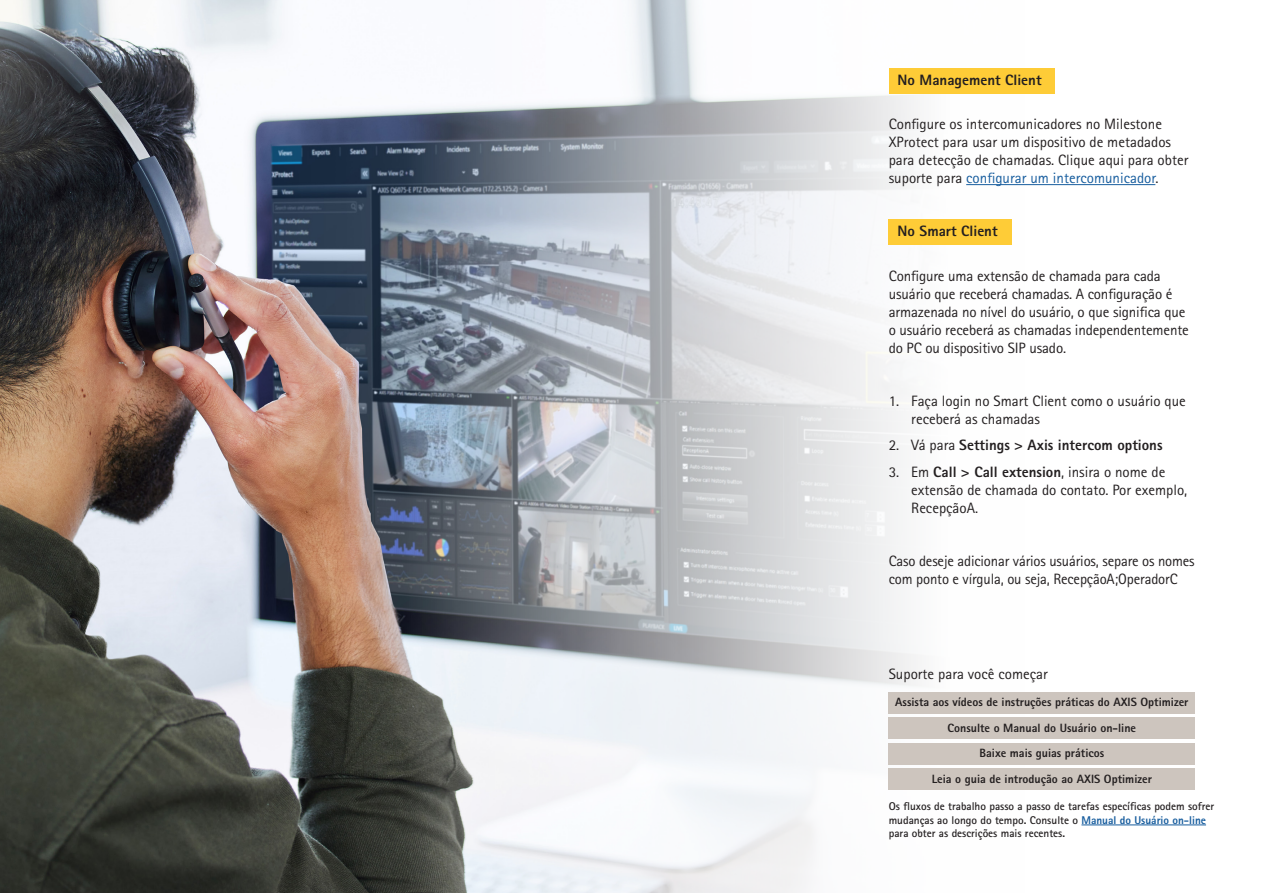
<style>
.page{position:relative;width:1263px;height:893px;background:#fff}
.page>*{position:absolute;margin:0;border:0;box-sizing:border-box;transform-origin:0 0}
.t1{font:15px/18px "Rotis Sans Serif Pro";color:#231f20}
.t2{font:800 15px "Rotis Sans Serif Pro";color:#231f20}
.t3{font:800 12px "Rotis Sans Serif Pro";color:#231f20}
.t4{font:700 11.25px/13.5px "Rotis Sans Serif Pro";color:#231f20}
.s1{color:#175d9e}
.s2{font-weight:400}
.s3{font-weight:800}
.s4{font-weight:800;color:#175d9e}
</style>
<div class="page">
<img style="left:0;top:0;width:1024px;height:893px">
<div style="left:889px;top:68px;width:165px;height:26px;background:#fecc37"></div>
<div style="left:889px;top:219px;width:123px;height:25px;background:#fecc37"></div>
<hr style="left:966px;top:184px;width:189px;height:1px;background:#175d9e">
<div style="left:889px;top:718px;width:306px;height:21px;background:#cdc5be"></div>
<div style="left:889px;top:743px;width:306px;height:22px;background:#cdc5be"></div>
<div style="left:889px;top:692px;width:306px;height:21px;background:#cdc5be"></div>
<div style="left:889px;top:769px;width:306px;height:21px;background:#cdc5be"></div>
<hr style="left:1081px;top:825px;width:125px;height:1px;background:#175d9e">
<p class="t2" style="left:898px;top:70px;width:145px">No Management Client</p>
<p class="t1" style="left:889px;top:115px;width:301px">Configure os intercomunicadores no Milestone XProtect para usar um dispositivo de metadados para detecção de chamadas. Clique aqui para obter suporte para <span class="s1">configurar um intercomunicador</span>.</p>
<p class="t2" style="left:898px;top:222px;width:101px">No Smart Client</p>
<p class="t1" style="left:889px;top:267px;width:302px">Configure uma extensão de chamada para cada usuário que receberá chamadas. A configuração é armazenada no nível do usuário, o que significa que o usuário receberá as chamadas independentemente do PC ou dispositivo SIP usado.</p>
<p class="t1" style="left:911px;top:392px;width:276px;text-indent:-22px">1. Faça login no Smart Client como o usuário que receberá as chamadas</p>
<p class="t2" style="left:889px;top:436px;width:275px"><span class="s2">2. Vá para</span> Settings &gt; Axis intercom options</p>
<p class="t1" style="left:911px;top:463px;width:277px;text-indent:-22px">3. Em <span class="s3">Call &gt; Call extension</span>, insira o nome de extensão de chamada do contato. Por exemplo,<br>RecepçãoA.</p>
<p class="t1" style="left:889px;top:552px;width:307px">Caso deseje adicionar vários usuários, separe os nomes com ponto e vírgula, ou seja, RecepçãoA;OperadorC</p>
<p class="t1" style="left:889px;top:665px;width:161px">Suporte para você começar</p>
<p class="t3" style="left:895px;top:694px;width:295px">Assista aos vídeos de instruções práticas do AXIS Optimizer</p>
<p class="t3" style="left:947px;top:720px;width:190px">Consulte o Manual do Usuário on-line</p>
<p class="t3" style="left:979px;top:746px;width:126px">Baixe mais guias práticos</p>
<p class="t3" style="left:932px;top:771px;width:222px">Leia o guia de introdução ao AXIS Optimizer</p>
<p class="t4" style="left:889px;top:800px;width:327px">Os fluxos de trabalho passo a passo de tarefas específicas podem sofrer mudanças ao longo do tempo. Consulte o <span class="s4">Manual do Usuário on-line </span>para obter as descrições mais recentes.</p>
</div>
